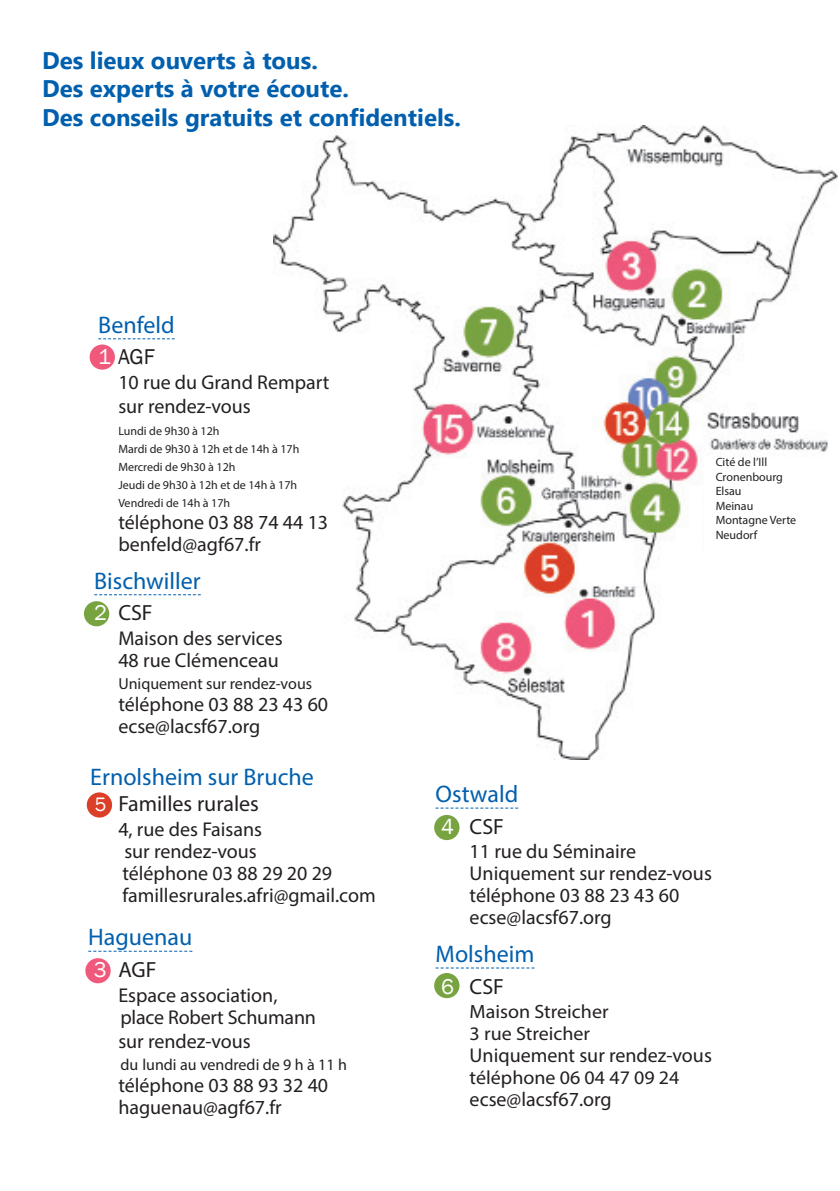
<style>
.page{position:relative;width:840px;height:1191px;background:#fff}
.page>*{position:absolute;margin:0;border:0;box-sizing:border-box;transform-origin:0 0}
.t1{font:700 24px "Segoe UI";color:#015fae}
.t2{font:24px "Myriad Pro";color:#015fae}
.t3{font:22px "Myriad Pro";color:#231f20}
.t4{font:22px "Franklin Gothic";color:#231f20}
.t5{font:20px/22px "Myriad Pro";color:#231f20}
.t6{font:19.2px/22px "Myriad Pro";color:#231f20;scale:1.04 1}
.t7{font:16px "Myriad Pro";color:#231f20}
.t8{font:12px "Myriad Pro";color:#231f20}
.s1{color:#fff}
.s2{font-family:"Franklin Gothic";color:#fff}
.s3{font-family:"Franklin Gothic";font-size:20px;color:#fff}
</style>
<div class="page">
<div style="left:435px;top:816px;width:23px;height:22px;background:#78a341;border-radius:50%"></div>
<div style="left:434px;top:815px;width:25px;height:25px;border:3px solid #78a341;border-radius:50%"></div>
<div style="left:435px;top:974px;width:23px;height:22px;background:#78a341;border-radius:50%"></div>
<div style="left:434px;top:973px;width:25px;height:25px;border:3px solid #78a341;border-radius:50%"></div>
<div style="left:87px;top:959px;width:22px;height:23px;background:#f0597c;border-radius:50%"></div>
<div style="left:85px;top:958px;width:26px;height:25px;border:3px solid #f0597c;border-radius:50%"></div>
<div style="left:85px;top:602px;width:23px;height:23px;background:#78a341;border-radius:50%"></div>
<div style="left:84px;top:601px;width:25px;height:25px;border:3px solid #78a341;border-radius:50%"></div>
<div style="left:88px;top:793px;width:23px;height:23px;background:#db3f28;border-radius:50%"></div>
<div style="left:87px;top:792px;width:25px;height:25px;border:3px solid #db3f28;border-radius:50%"></div>
<div style="left:91px;top:346px;width:23px;height:22px;background:#f0597c;border-radius:50%"></div>
<div style="left:90px;top:344px;width:25px;height:26px;border:3px solid #f0597c;border-radius:50%"></div>
<svg style="left:435px;top:807px;width:83px;height:1px"></svg>
<svg style="left:435px;top:967px;width:99px;height:1px"></svg>
<img style="left:273px;top:125px;width:564px;height:635px">
<div style="left:704px;top:457px;width:132px;height:123px;background:#fff"></div>
<svg style="left:98px;top:338px;width:77px;height:1px"></svg>
<svg style="left:94px;top:594px;width:107px;height:1px"></svg>
<svg style="left:88px;top:950px;width:104px;height:1px"></svg>
<p class="t1" style="left:42px;top:37px;width:277px">Des lieux ouverts à tous.</p>
<p class="t1" style="left:42px;top:66px;width:308px">Des experts à votre écoute.</p>
<p class="t1" style="left:42px;top:95px;width:420px">Des conseils gratuits et confidentiels.</p>
<p class="t2" style="left:98px;top:310px;width:78px">Benfeld</p>
<p class="t4" style="left:98px;top:343px;width:58px"><span class="s1">1</span> AGF</p>
<p class="t5" style="left:118px;top:371px;width:212px">10 rue du Grand Rempart</p>
<p class="t5" style="left:118px;top:395px;width:134px">sur rendez-vous</p>
<p class="t8" style="left:118px;top:424px;width:103px">Lundi de 9h30 à 12h</p>
<p class="t8" style="left:118px;top:442px;width:182px">Mardi de 9h30 à 12h et de 14h à 17h</p>
<p class="t8" style="left:118px;top:460px;width:119px">Mercredi de 9h30 à 12h</p>
<p class="t8" style="left:118px;top:478px;width:180px">Jeudi de 9h30 à 12h et de 14h à 17h</p>
<p class="t8" style="left:118px;top:496px;width:113px">Vendredi de 14h à 17h</p>
<p class="t5" style="left:118px;top:511px;width:211px">téléphone 03 88 74 44 13</p>
<p class="t5" style="left:118px;top:533px;width:144px">benfeld@agf67.fr</p>
<p class="t2" style="left:94px;top:566px;width:108px">Bischwiller</p>
<p class="t3" style="left:94px;top:599px;width:60px"><span class="s2">2</span> CSF</p>
<p class="t5" style="left:118px;top:627px;width:166px">Maison des services</p>
<p class="t5" style="left:118px;top:649px;width:162px">48 rue Clémenceau</p>
<p class="t7" style="left:118px;top:674px;width:195px">Uniquement sur rendez-vous</p>
<p class="t5" style="left:118px;top:693px;width:211px">téléphone 03 88 23 43 60</p>
<p class="t5" style="left:118px;top:715px;width:143px">ecse@lacsf67.org</p>
<p class="t2" style="left:90px;top:762px;width:225px">Ernolsheim sur Bruche</p>
<p class="t3" style="left:95px;top:790px;width:166px"><span class="s3">5</span> Familles rurales</p>
<p class="t5" style="left:118px;top:818px;width:259px">4, rue des Faisans<br>sur rendez-vous<br>téléphone 03 88 29 20 29 famillesrurales.afri@gmail.com</p>
<p class="t2" style="left:88px;top:922px;width:105px">Haguenau</p>
<p class="t3" style="left:94px;top:955px;width:64px"><span class="s2">3</span> AGF</p>
<p class="t5" style="left:118px;top:983px;width:199px">Espace association, place Robert Schumann</p>
<p class="t5" style="left:118px;top:1029px;width:134px">sur rendez-vous</p>
<p class="t7" style="left:120px;top:1054px;width:228px">du lundi au vendredi de 9 h à 11 h</p>
<p class="t5" style="left:118px;top:1073px;width:211px">téléphone 03 88 93 32 40 haguenau@agf67.fr</p>
<p class="t8" style="left:715px;top:455px;width:53px">Cité de l’Ill</p>
<p class="t8" style="left:715px;top:469px;width:69px">Cronenbourg</p>
<p class="t8" style="left:715px;top:484px;width:27px">Elsau</p>
<p class="t8" style="left:715px;top:498px;width:39px">Meinau</p>
<p class="t8" style="left:715px;top:512px;width:82px">Montagne Verte</p>
<p class="t8" style="left:715px;top:527px;width:43px">Neudorf</p>
<p class="t2" style="left:435px;top:779px;width:84px">Ostwald</p>
<p class="t3" style="left:441px;top:812px;width:64px"><span class="s2">4</span> CSF</p>
<p class="t5" style="left:469px;top:840px;width:244px">11 rue du Séminaire<br>Uniquement sur rendez-vous</p>
<p class="t5" style="left:469px;top:884px;width:211px">téléphone 03 88 23 43 60 ecse@lacsf67.org</p>
<p class="t2" style="left:435px;top:939px;width:100px">Molsheim</p>
<p class="t3" style="left:441px;top:972px;width:64px"><span class="s2">6</span> CSF</p>
<p class="t6" style="left:469px;top:1000px;width:135px">Maison Streicher<br>3 rue Streicher</p>
<p class="t5" style="left:469px;top:1044px;width:244px">Uniquement sur rendez-vous</p>
<p class="t6" style="left:469px;top:1066px;width:203px">téléphone 06 04 47 09 24</p>
<p class="t5" style="left:469px;top:1088px;width:143px">ecse@lacsf67.org</p>
</div>
